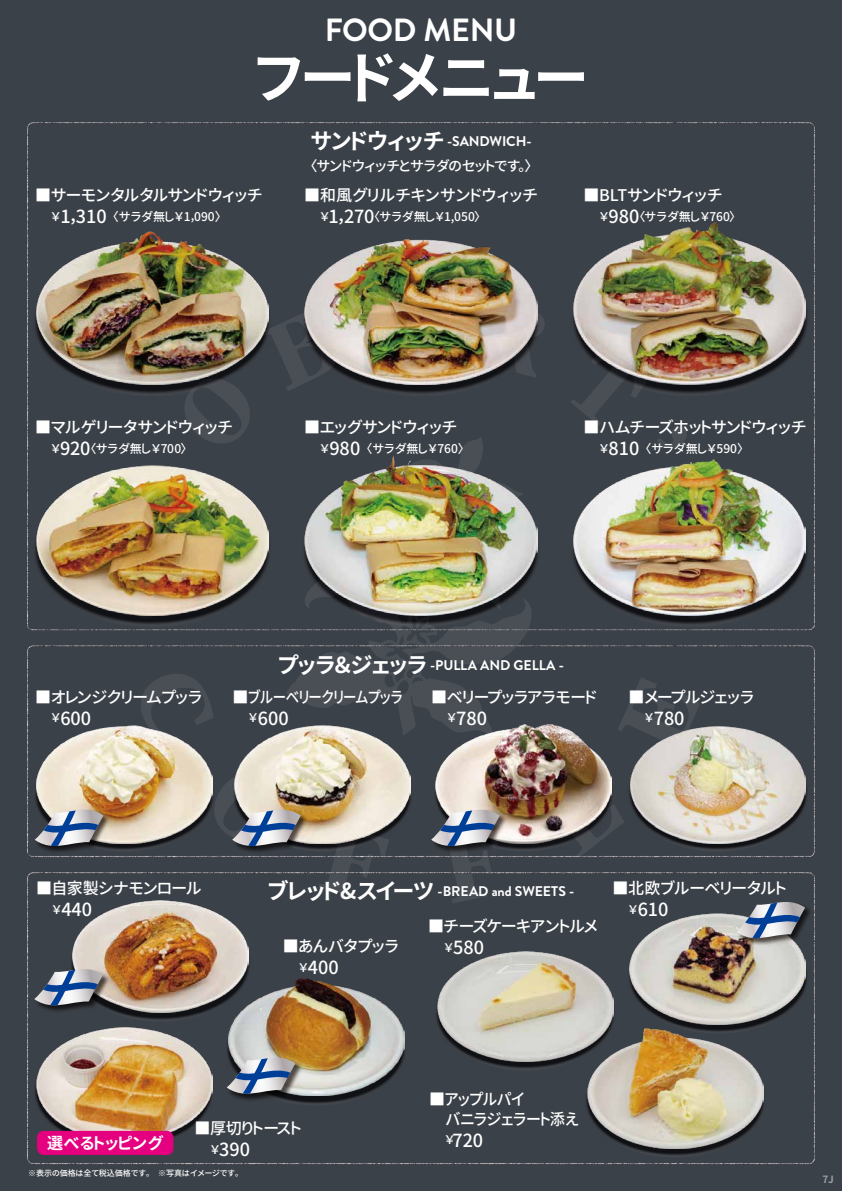
<style>
.page{position:relative;width:842px;height:1191px;background:#3b4148}
.page>*{position:absolute;margin:0;border:0;box-sizing:border-box;transform-origin:0 0}
.t1{font:56.1px "Gen Shin Gothic P Bold";letter-spacing:-.03em;color:#fff}
.t2{font:700 32.1px "Brandon Grotesque";letter-spacing:-.01em;color:#fff}
.t3{font:18px "Gen Shin Gothic P Medium";color:#fff}
.t4{font:16.1px "Gen Shin Gothic P Bold";color:#fff}
.t5{font:16px "Gen Shin Gothic P Medium";letter-spacing:-.02em;color:#fff}
.t6{font:16px/20px "Gen Shin Gothic P Medium";letter-spacing:-.05em;color:#fff}
.t7{font:16px "Gen Shin Gothic P Medium";color:#fff}
.t8{font:16px "Gen Shin Gothic P Medium";letter-spacing:-.045em;color:#fff}
.t9{font:16px "Gen Shin Gothic P Medium";letter-spacing:-.075em;color:#fff}
.t10{font:700 14px "Brandon Grotesque";letter-spacing:-.005em;color:#fff}
.t11{font:14px "Gen Shin Gothic P Medium";letter-spacing:-.02em;color:#fff}
.t12{font:12px "Gen Shin Gothic P Medium";color:#fff}
.t13{font:10px "Gen Shin Gothic P Bold";color:#fff}
.t14{font:8px "Gen Shin Gothic P Medium";color:#fff}
.s1{font-size:18px}
.s2{font-family:"Gen Shin Gothic P Bold";font-weight:400;font-size:22px}
.s3{font-size:12px}
</style>
<div class="page">
<img style="left:27px;top:661px;width:788px;height:43px">
<img style="left:27px;top:998px;width:221px;height:167px">
<img style="left:36px;top:1055px;width:176px;height:86px">
<img style="left:192px;top:1055px;width:167px;height:84px">
<img style="left:285px;top:978px;width:116px;height:118px">
<img style="left:573px;top:206px;width:242px;height:223px">
<img style="left:573px;top:222px;width:233px;height:162px">
<img style="left:573px;top:439px;width:242px;height:222px">
<img style="left:573px;top:460px;width:233px;height:155px">
<img style="left:305px;top:439px;width:268px;height:222px">
<img style="left:305px;top:456px;width:232px;height:159px">
<img style="left:27px;top:439px;width:278px;height:222px">
<img style="left:36px;top:465px;width:233px;height:150px">
<img style="left:550px;top:1104px;width:249px;height:61px">
<img style="left:587px;top:1067px;width:177px;height:81px">
<img style="left:36px;top:960px;width:249px;height:95px">
<img style="left:72px;top:900px;width:177px;height:112px">
<img style="left:401px;top:1008px;width:248px;height:96px">
<img style="left:437px;top:951px;width:156px;height:110px">
<img style="left:593px;top:699px;width:222px;height:368px">
<img style="left:629px;top:913px;width:177px;height:111px">
<img style="left:27px;top:216px;width:223px;height:213px">
<img style="left:36px;top:232px;width:233px;height:152px">
<img style="left:249px;top:704px;width:151px;height:181px">
<img style="left:249px;top:726px;width:151px;height:117px">
<img style="left:27px;top:704px;width:222px;height:181px">
<img style="left:36px;top:725px;width:177px;height:118px">
<img style="left:269px;top:301px;width:304px;height:102px">
<img style="left:305px;top:239px;width:232px;height:145px">
<img style="left:400px;top:699px;width:248px;height:186px">
<img style="left:435px;top:724px;width:176px;height:119px">
<img style="left:630px;top:727px;width:175px;height:116px">
<img style="left:734px;top:900px;width:80px;height:47px">
<svg style="left:736px;top:902px;width:69px;height:38px"></svg>
<img style="left:32px;top:967px;width:80px;height:48px">
<svg style="left:34px;top:969px;width:69px;height:38px"></svg>
<img style="left:225px;top:1055px;width:80px;height:48px">
<svg style="left:227px;top:1057px;width:68px;height:39px;background:#828d9e"></svg>
<img style="left:33px;top:808px;width:80px;height:47px">
<svg style="left:35px;top:809px;width:68px;height:39px;background:#818b9b"></svg>
<img style="left:230px;top:808px;width:80px;height:47px">
<svg style="left:232px;top:809px;width:69px;height:39px;background:#808a99"></svg>
<img style="left:429px;top:808px;width:80px;height:47px">
<svg style="left:431px;top:809px;width:69px;height:39px;background:#7e899a"></svg>
<div style="left:37px;top:1130px;width:136px;height:25px;background:#e4007f;border-radius:6px"></div>
<h2 class="t2" style="left:325px;top:8px;width:194px">FOOD MENU</h2>
<h1 class="t1" style="left:254px;top:35px;width:334px">フードメニュー</h1>
<p class="t5" style="left:35px;top:184px;width:229px">■サーモンタルタルサンドウィッチ</p>
<p class="t12" style="left:51px;top:208px;width:171px">￥<span class="s1">1,310</span> 〈サラダ無し￥1,090〉</p>
<p class="t10" style="left:310px;top:132px;width:223px"><span class="s2">サンドウィッチ</span> -SANDWICH-</p>
<p class="t11" style="left:310px;top:155px;width:222px">〈サンドウィッチとサラダのセットです。〉</p>
<p class="t7" style="left:304px;top:184px;width:235px">■和風グリルチキンサンドウィッチ</p>
<p class="t12" style="left:320px;top:208px;width:162px">￥<span class="s1">1,270</span>〈サラダ無し￥1,050〉</p>
<p class="t5" style="left:583px;top:184px;width:140px">■BLTサンドウィッチ</p>
<p class="t12" style="left:599px;top:208px;width:137px">￥<span class="s1">980</span>〈サラダ無し￥760〉</p>
<p class="t5" style="left:35px;top:415px;width:199px">■マルゲリータサンドウィッチ</p>
<p class="t12" style="left:51px;top:439px;width:137px">￥<span class="s1">920</span>〈サラダ無し￥700〉</p>
<p class="t5" style="left:304px;top:415px;width:155px">■エッグサンドウィッチ</p>
<p class="t12" style="left:320px;top:439px;width:145px">￥<span class="s1">980</span> 〈サラダ無し￥760〉</p>
<p class="t5" style="left:583px;top:415px;width:225px">■ハムチーズホットサンドウィッチ</p>
<p class="t12" style="left:599px;top:439px;width:145px">￥<span class="s1">810</span> 〈サラダ無し￥590〉</p>
<p class="t5" style="left:35px;top:685px;width:169px">■オレンジクリームプッラ</p>
<p class="t3" style="left:51px;top:704px;width:42px"><span class="s3">￥</span>600</p>
<p class="t10" style="left:278px;top:655px;width:287px"><span class="s2">プッラ＆ジェッラ</span> -PULLA AND GELLA -</p>
<p class="t5" style="left:233px;top:685px;width:172px">■ブルーベリークリームプッラ</p>
<p class="t3" style="left:249px;top:704px;width:42px"><span class="s3">￥</span>600</p>
<p class="t5" style="left:431px;top:685px;width:168px">■ベリープッラアラモード</p>
<p class="t3" style="left:447px;top:704px;width:42px"><span class="s3">￥</span>780</p>
<p class="t9" style="left:628px;top:685px;width:127px">■メープルジェッラ</p>
<p class="t3" style="left:644px;top:704px;width:42px"><span class="s3">￥</span>780</p>
<p class="t5" style="left:36px;top:876px;width:167px">■自家製シナモンロール</p>
<p class="t3" style="left:52px;top:896px;width:42px"><span class="s3">￥</span>440</p>
<p class="t10" style="left:268px;top:881px;width:308px"><span class="s2">ブレッド&amp;スイーツ</span> -BREAD and SWEETS -</p>
<p class="t6" style="left:283px;top:936px;width:118px">■あんバタプッラ</p>
<p class="t3" style="left:299px;top:954px;width:42px"><span class="s3">￥</span>400</p>
<p class="t8" style="left:428px;top:914px;width:172px">■チーズケーキアントルメ</p>
<p class="t3" style="left:444px;top:934px;width:42px"><span class="s3">￥</span>580</p>
<p class="t5" style="left:612px;top:876px;width:176px">■北欧ブルーベリータルト</p>
<p class="t3" style="left:628px;top:896px;width:42px"><span class="s3">￥</span>610</p>
<p class="t4" style="left:47px;top:1130px;width:118px">選べるトッピング</p>
<p class="t5" style="left:194px;top:1116px;width:109px">■厚切りトースト</p>
<p class="t3" style="left:210px;top:1135px;width:41px"><span class="s3">￥</span>390</p>
<p class="t14" style="left:28px;top:1167px;width:213px">※表示の価格は全て税込価格です。　※写真はイメージです。</p>
<p class="t6" style="left:445px;top:1088px;width:136px;text-indent:-16px">■アップルパイ<br>バニラジェラート添え</p>
<p class="t3" style="left:445px;top:1126px;width:40px"><span class="s3">￥</span>720</p>
<p class="t13" style="left:822px;top:1171px;width:13px">7J</p>
</div>
